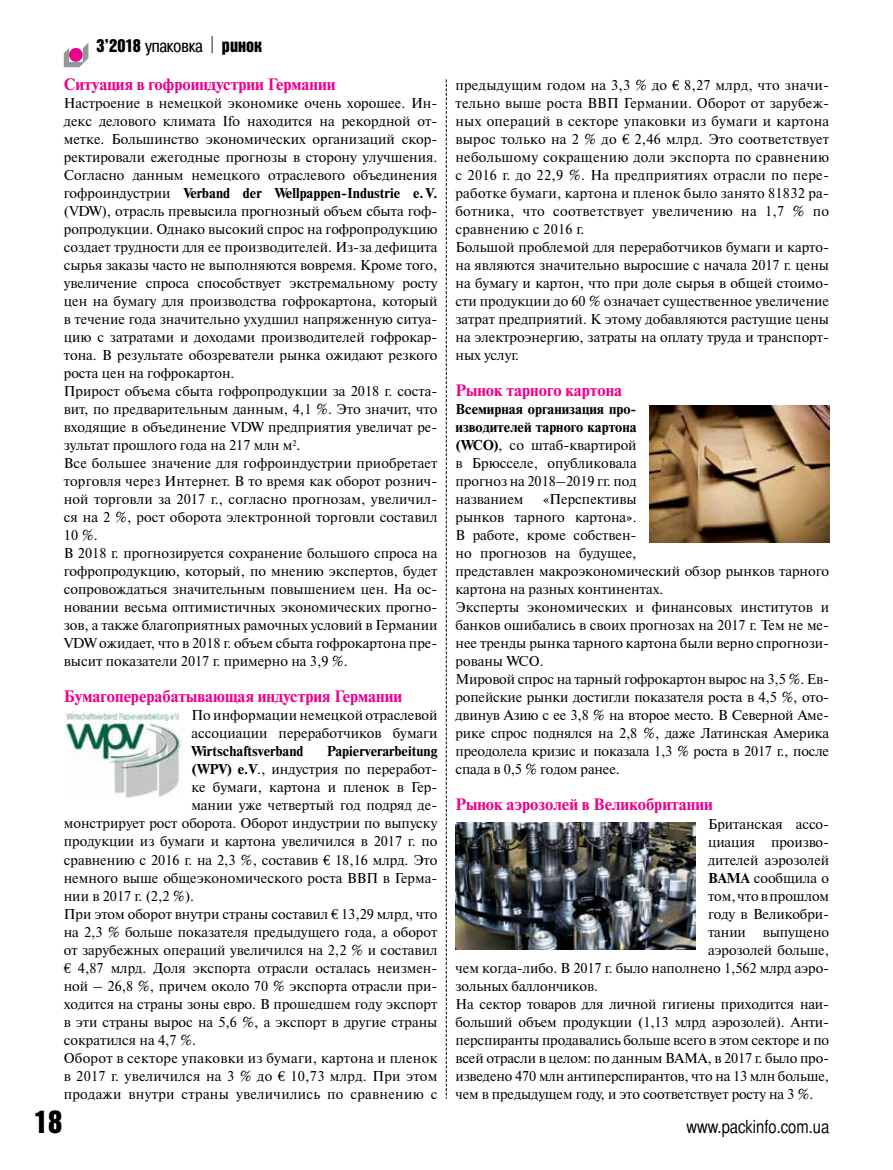
<style>
.page{position:relative;width:893px;height:1170px;background:#fff}
.page>*{position:absolute;margin:0;border:0;box-sizing:border-box;transform-origin:0 0}
.t1{font:31.5px "Bastion Kontrast Alt C";color:#000}
.t2{font:18px "Bastion C";color:#000}
.t3{font:18px "Bastion Kontrast Alt C";color:#000}
.t4{font:700 16.5px "Newton C";color:#ec008c}
.t5{font:14.25px/18px "Newton C";color:#000}
.t6{font:14.25px/18px "Newton C";letter-spacing:.02em;color:#000}
.t7{font:700 14.25px "Newton C";color:#000}
.s1{font-family:"Pragmatica Cond C"}
.s2{font-weight:700}
.s3{font-family:"Euro Serif"}
</style>
<div class="page">
<img style="left:455px;top:822px;width:240px;height:127px">
<svg style="left:64px;top:43px;width:24px;height:24px"></svg>
<svg style="left:446px;top:79px;width:1px;height:1019px"></svg>
<img style="left:64px;top:711px;width:120px;height:87px">
<img style="left:649px;top:406px;width:180px;height:136px">
<p class="t3" style="left:97px;top:36px;width:167px">3’2018 <span class="s1">упаковка</span> ринок</p>
<p class="t4" style="left:64px;top:75px;width:273px">Ситуация в гофроиндустрии Германии</p>
<p class="t5" style="left:64px;top:94px;width:375px">Настроение в немецкой экономике очень хорошее. Ин&shy;декс делового климата Ifo находится на рекордной от&shy;метке. Большинство экономических организаций скор&shy;ректировали ежегодные прогнозы в сторону улучшения.<br>Согласно данным немецкого отраслевого объединения гофроиндустрии <span class="s2">Verband der Wellpappen-Industrie e.V. </span>(VDW), отрасль превысила прогнозный объем сбыта гоф&shy;ропродукции. Однако высокий спрос на гофропродукцию создает трудности для ее производителей. Из-за дефицита сырья заказы часто не выполняются вовремя. Кроме того, увеличение спроса способствует экстремальному росту цен на бумагу для производства гофрокартона, который в течение года значительно ухудшил напряженную ситуа&shy;цию с затратами и доходами производителей гофрокар&shy;тона. В результате обозреватели рынка ожидают резкого роста цен на гофрокартон.<br>Прирост объема сбыта гофропродукции за 2018 г. соста&shy;вит, по предварительным данным, 4,1 %. Это значит, что входящие в объединение VDW предприятия увеличат ре&shy;зультат прошлого года на 217 млн м<sup>2</sup>.<br>Все большее значение для гофроиндустрии приобретает торговля через Интернет. В то время как оборот рознич&shy;ной торговли за 2017 г., согласно прогнозам, увеличил&shy;ся на 2 %, рост оборота электронной торговли составил 10 %.<br>В 2018 г. прогнозируется сохранение большого спроса на гофропродукцию, который, по мнению экспертов, будет сопровождаться значительным повышением цен. На ос&shy;новании весьма оптимистичных экономических прогно&shy;зов, а также благоприятных рамочных условий в Германии VDW ожидает, что в 2018 г. объем сбыта гофрокартона пре&shy;высит показатели 2017 г. примерно на 3,9 %.</p>
<p class="t4" style="left:64px;top:687px;width:340px">Бумагоперерабатывающая индустрия Германии</p>
<p class="t5" style="left:191px;top:706px;width:248px">По информации немецкой отраслевой ассоциации переработчиков бумаги</p>
<p class="t7" style="left:191px;top:743px;width:114px">Wirtschaftsverband</p>
<p class="t7" style="left:327px;top:743px;width:112px">Papierverarbeitung</p>
<p class="t5" style="left:191px;top:760px;width:248px"><span class="s2">(WPV) e.V</span>., индустрия по переработ-</p>
<p class="t5" style="left:191px;top:778px;width:248px">ке бумаги, картона и пленок в Гер-</p>
<p class="t5" style="left:191px;top:796px;width:248px">мании уже четвертый год подряд де-</p>
<p class="t5" style="left:64px;top:814px;width:375px">монстрирует рост оборота. Оборот индустрии по выпуску</p>
<p class="t5" style="left:64px;top:832px;width:375px">продукции из бумаги и картона увеличился в 2017 г. по</p>
<p class="t5" style="left:64px;top:850px;width:375px">сравнению с 2016 г. на 2,3 %, составив <span class="s3">€</span> 18,16 млрд. Это</p>
<p class="t5" style="left:64px;top:868px;width:375px">немного выше общеэкономического роста ВВП в Герма-</p>
<p class="t5" style="left:64px;top:886px;width:132px">нии в 2017 г. (2,2 %).</p>
<p class="t5" style="left:64px;top:904px;width:375px">При этом оборот внутри страны составил <span class="s3">€</span> 13,29 млрд, что</p>
<p class="t5" style="left:64px;top:922px;width:375px">на 2,3 % больше показателя предыдущего года, а оборот</p>
<p class="t5" style="left:64px;top:940px;width:375px">от зарубежных операций увеличился на 2,2 % и составил</p>
<p class="t5" style="left:64px;top:958px;width:375px"><span class="s3">€</span> 4,87 млрд. Доля экспорта отрасли осталась неизмен-</p>
<p class="t5" style="left:64px;top:976px;width:375px">ной – 26,8 %, причем около 70 % экспорта отрасли при-</p>
<p class="t5" style="left:64px;top:994px;width:375px">ходится на страны зоны евро. В прошедшем году экспорт</p>
<p class="t5" style="left:64px;top:1012px;width:375px">в эти страны вырос на 5,6 %, а экспорт в другие страны</p>
<p class="t5" style="left:64px;top:1030px;width:134px">сократился на 4,7 %.</p>
<p class="t6" style="left:64px;top:1048px;width:375px">Оборот в секторе упаковки из бумаги, картона и пленок</p>
<p class="t6" style="left:64px;top:1066px;width:375px">в 2017 г. увеличился на 3 % до <span class="s3">€</span> 10,73 млрд. При этом</p>
<p class="t6" style="left:64px;top:1084px;width:375px">продажи внутри страны увеличились по сравнению с</p>
<p class="t6" style="left:455px;top:76px;width:375px">предыдущим годом на 3,3 % до <span class="s3">€</span> 8,27 млрд, что значи&shy;тельно выше роста ВВП Германии. Оборот от зарубеж&shy;ных операций в секторе упаковки из бумаги и картона вырос только на 2 % до <span class="s3">€</span> 2,46 млрд. Это соответствует небольшому сокращению доли экспорта по сравнению с 2016 г. до 22,9 %. На предприятиях отрасли по пере&shy;работке бумаги, картона и пленок было занято 81832 ра&shy;ботника, что соответствует увеличению на 1,7 % по сравнению с 2016 г.<br>Большой проблемой для переработчиков бумаги и карто&shy;на являются значительно выросшие с начала 2017 г. цены на бумагу и картон, что при доле сырья в общей стоимо&shy;сти продукции до 60 % означает существенное увеличение затрат предприятий. К этому добавляются растущие цены на электроэнергию, затраты на оплату труда и транспорт&shy;ных услуг.</p>
<p class="t4" style="left:455px;top:381px;width:168px">Рынок тарного картона</p>
<p class="t5" style="left:455px;top:400px;width:183px;text-align:justify"><span class="s2">Всемирная организация про&shy;изводителей тарного картона (WCO)</span>, со штаб-квартирой в Брюсселе, опубликовала прогноз на 2018–2019 гг. под названием</p>
<p class="t5" style="left:455px;top:490px;width:375px;text-indent:87px">«Перспективы<br>рынков тарного картона».<br>В работе, кроме собствен-<br>но прогнозов на будущее,<br>представлен макроэкономический обзор рынков тарного картона на разных континентах.<br>Эксперты экономических и финансовых институтов и банков ошибались в своих прогнозах на 2017 г. Тем не ме&shy;нее тренды рынка тарного картона были верно спрогнози&shy;рованы WCO.<br>Мировой спрос на тарный гофрокартон вырос на 3,5 %. Ев&shy;ропейские рынки достигли показателя роста в 4,5 %, ото&shy;двинув Азию с ее 3,8 % на второе место. В Северной Аме&shy;рике спрос поднялся на 2,8 %, даже Латинская Америка преодолела кризис и показала 1,3 % роста в 2017 г., после спада в 0,5 % годом ранее.</p>
<p class="t4" style="left:455px;top:795px;width:259px">Рынок аэрозолей в Великобритании</p>
<p class="t5" style="left:708px;top:814px;width:123px">Британская ассо-</p>
<p class="t5" style="left:708px;top:832px;width:123px">циация произво-</p>
<p class="t5" style="left:708px;top:850px;width:123px">дителей аэрозолей</p>
<p class="t5" style="left:708px;top:868px;width:123px"><span class="s2">BAMA</span> сообщила о</p>
<p class="t5" style="left:708px;top:886px;width:123px">том, что в прошлом</p>
<p class="t5" style="left:708px;top:904px;width:123px">году в Великобри-</p>
<p class="t5" style="left:708px;top:922px;width:123px">тании выпущено</p>
<p class="t5" style="left:708px;top:940px;width:123px">аэрозолей больше,</p>
<p class="t5" style="left:455px;top:958px;width:375px">чем когда-либо. В 2017 г. было наполнено 1,562 млрд аэро-</p>
<p class="t5" style="left:455px;top:976px;width:144px">зольных баллончиков.</p>
<p class="t5" style="left:455px;top:994px;width:375px">На сектор товаров для личной гигиены приходится наи-</p>
<p class="t5" style="left:455px;top:1012px;width:375px">больший объем продукции (1,13 млрд аэрозолей). Анти-</p>
<p class="t5" style="left:455px;top:1030px;width:375px">перспиранты продавались больше всего в этом секторе и по</p>
<p class="t5" style="left:455px;top:1048px;width:375px">всей отрасли в целом: по данным BAMA, в 2017 г. было про-</p>
<p class="t5" style="left:455px;top:1066px;width:375px">изведено 470 млн антиперспирантов, что на 13 млн больше,</p>
<p class="t5" style="left:455px;top:1084px;width:359px">чем в предыдущем году, и это соответствует росту на 3 %.</p>
<h1 class="t1" style="left:34px;top:1105px;width:30px">18</h1>
<p class="t2" style="left:686px;top:1116px;width:144px">www.packinfo.com.ua</p>
</div>
